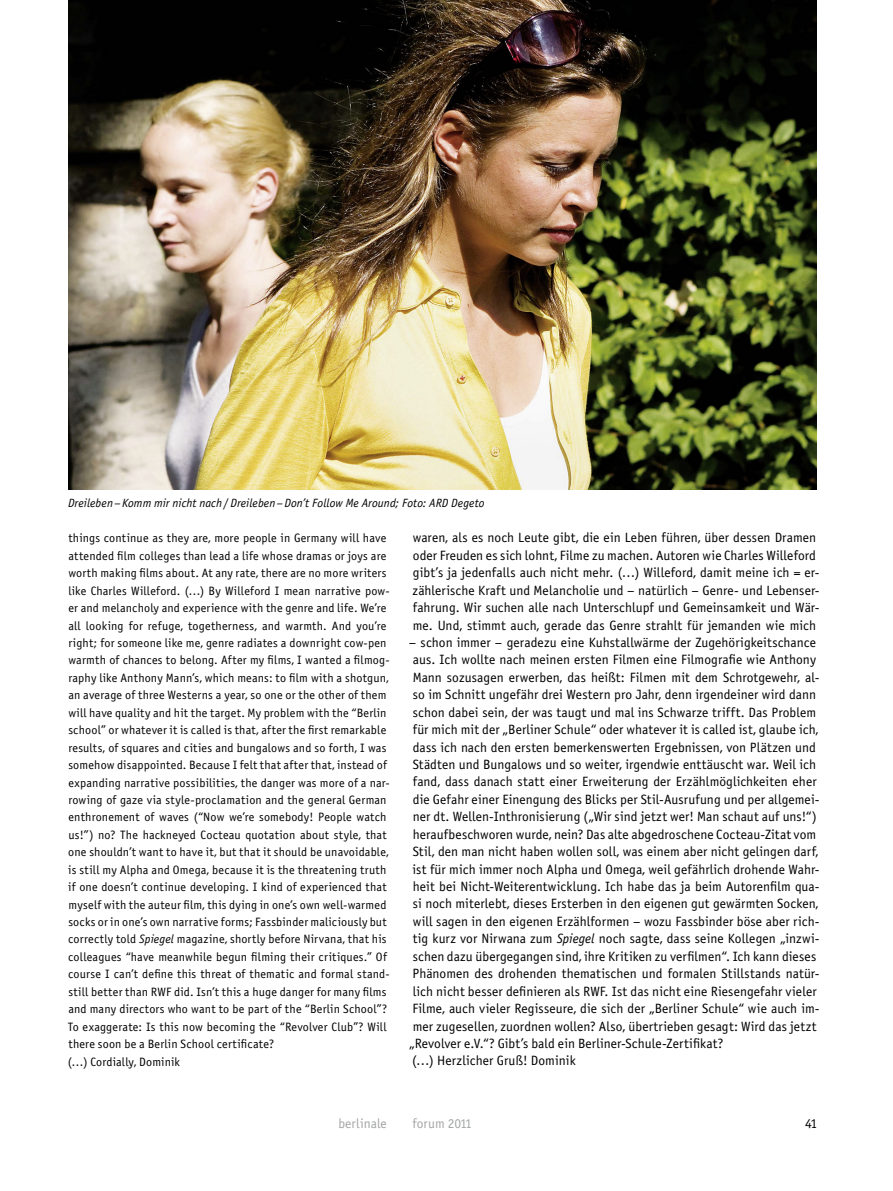
<style>
.page{position:relative;width:893px;height:1191px;background:#fff}
.page>*{position:absolute;margin:0;border:0;box-sizing:border-box;transform-origin:0 0}
.t1{font:13.5px/17.4px "Officina Sans Book ITC";letter-spacing:.005em;color:#000}
.t2{font:13.5px "Officina Sans Book ITC";color:#a4a5a5}
.t3{font:12.15px/17.4px "Officina Sans Book ITC";letter-spacing:.015em;color:#000}
.t4{font:italic 12px "Officina Sans Book ITC";letter-spacing:.005em;color:#000}
.s1{font-style:normal}
.s2{font-style:italic}
</style>
<div class="page">
<img style="left:68px;top:0;width:748px;height:490px">
<p class="t4" style="left:68px;top:496px;width:418px">Dreileben –Komm mir nicht nach<span class="s1">/</span>Dreileben –Don’t Follow Me Around; Foto: ARD Degeto</p>
<p class="t3" style="left:68px;top:529px;width:324px">things continue as they are, more people in Germany will have attended film colleges than lead a life whose dramas or joys are worth making films about. At any rate, there are no more writers like Charles Willeford. (…) By Willeford I mean narrative pow&shy;er and melancholy and experience with the genre and life. We’re all looking for refuge, togetherness, and warmth. And you’re right; for someone like me, genre radiates a downright cow-pen warmth of chances to belong. After my films, I wanted a filmog&shy;raphy like Anthony Mann’s, which means: to film with a shotgun, an average of three Westerns a year, so one or the other of them will have quality and hit the target. My problem with the “Berlin school” or whatever it is called is that, after the first remarkable results, of squares and cities and bungalows and so forth, I was somehow disappointed. Because I felt that after that, instead of expanding narrative possibilities, the danger was more of a nar&shy;rowing of gaze via style-proclamation and the general German enthronement of waves (“Now we’re somebody! People watch us!”) no? The hackneyed Cocteau quotation about style, that one shouldn’t want to have it, but that it should be unavoidable, is still my Alpha and Omega, because it is the threatening truth if one doesn’t continue developing. I kind of experienced that myself with the auteur film, this dying in one’s own well-warmed socks or in one’s own narrative forms; Fassbinder maliciously but correctly told <span class="s2">Spiegel</span> magazine, shortly before Nirvana, that his colleagues “have meanwhile begun filming their critiques.” Of course I can’t define this threat of thematic and formal stand&shy;still better than RWF did. Isn’t this a huge danger for many films and many directors who want to be part of the “Berlin School”?<br>To exaggerate: Is this now becoming the “Revolver Club”? Will there soon be a Berlin School certificate?<br>(…) Cordially, Dominik</p>
<p class="t1" style="left:412px;top:529px;width:409px">waren, als es noch Leute gibt, die ein Leben führen, über dessen Dramen oder Freuden es sich lohnt, Filme zu machen. Autoren wie Charles Willeford gibt’s ja jedenfalls auch nicht mehr. (…) Willeford, damit meine ich = er&shy;zählerische Kraft und Melancholie und – natürlich – Genre- und Lebenser&shy;fahrung. Wir suchen alle nach Unterschlupf und Gemeinsamkeit und Wär&shy;me. Und, stimmt auch, gerade das Genre strahlt für jemanden wie mich</p>
<p class="t1" style="left:409px;top:634px;width:412px">– schon immer – geradezu eine Kuhstallwärme der Zugehörigkeitschance aus. Ich wollte nach meinen ersten Filmen eine Filmografie wie Anthony Mann sozusagen erwerben, das heißt: Filmen mit dem Schrotgewehr, al&shy;so im Schnitt ungefähr drei Western pro Jahr, denn irgendeiner wird dann schon dabei sein, der was taugt und mal ins Schwarze trifft. Das Problem für mich mit der „Berliner Schule“ oder whatever it is called ist, glaube ich, dass ich nach den ersten bemerkenswerten Ergebnissen, von Plätzen und Städten und Bungalows und so weiter, irgendwie enttäuscht war. Weil ich fand, dass danach statt einer Erweiterung der Erzählmöglichkeiten eher die Gefahr einer Einengung des Blicks per Stil-Ausrufung und per allgemei&shy;ner dt. Wellen-Inthronisierung („Wir sind jetzt wer! Man schaut auf uns!“) heraufbeschworen wurde, nein? Das alte abgedroschene Cocteau-Zitat vom Stil, den man nicht haben wollen soll, was einem aber nicht gelingen darf, ist für mich immer noch Alpha und Omega, weil gefährlich drohende Wahr&shy;heit bei Nicht-Weiterentwicklung. Ich habe das ja beim Autorenfilm qua&shy;si noch miterlebt, dieses Ersterben in den eigenen gut gewärmten Socken, will sagen in den eigenen Erzählformen – wozu Fassbinder böse aber rich&shy;tig kurz vor Nirwana zum <span class="s2">Spiegel</span> noch sagte, dass seine Kollegen „inzwi&shy;schen dazu übergegangen sind, ihre Kritiken zu verfilmen“. Ich kann dieses Phänomen des drohenden thematischen und formalen Stillstands natür&shy;lich nicht besser definieren als RWF. Ist das nicht eine Riesengefahr vieler Filme, auch vieler Regisseure, die sich der „Berliner Schule“ wie auch im&shy;mer zugesellen, zuordnen wollen? Also, übertrieben gesagt: Wird das jetzt „Revolver e.V.“? Gibt’s bald ein Berliner-Schule-Zertifikat?<br>(…) Herzlicher Gruß! Dominik</p>
<p class="t2" style="left:338px;top:1115px;width:50px">berlinale</p>
<p class="t2" style="left:412px;top:1115px;width:61px">forum 2011</p>
<p class="t1" style="left:805px;top:1114px;width:14px">41</p>
</div>
